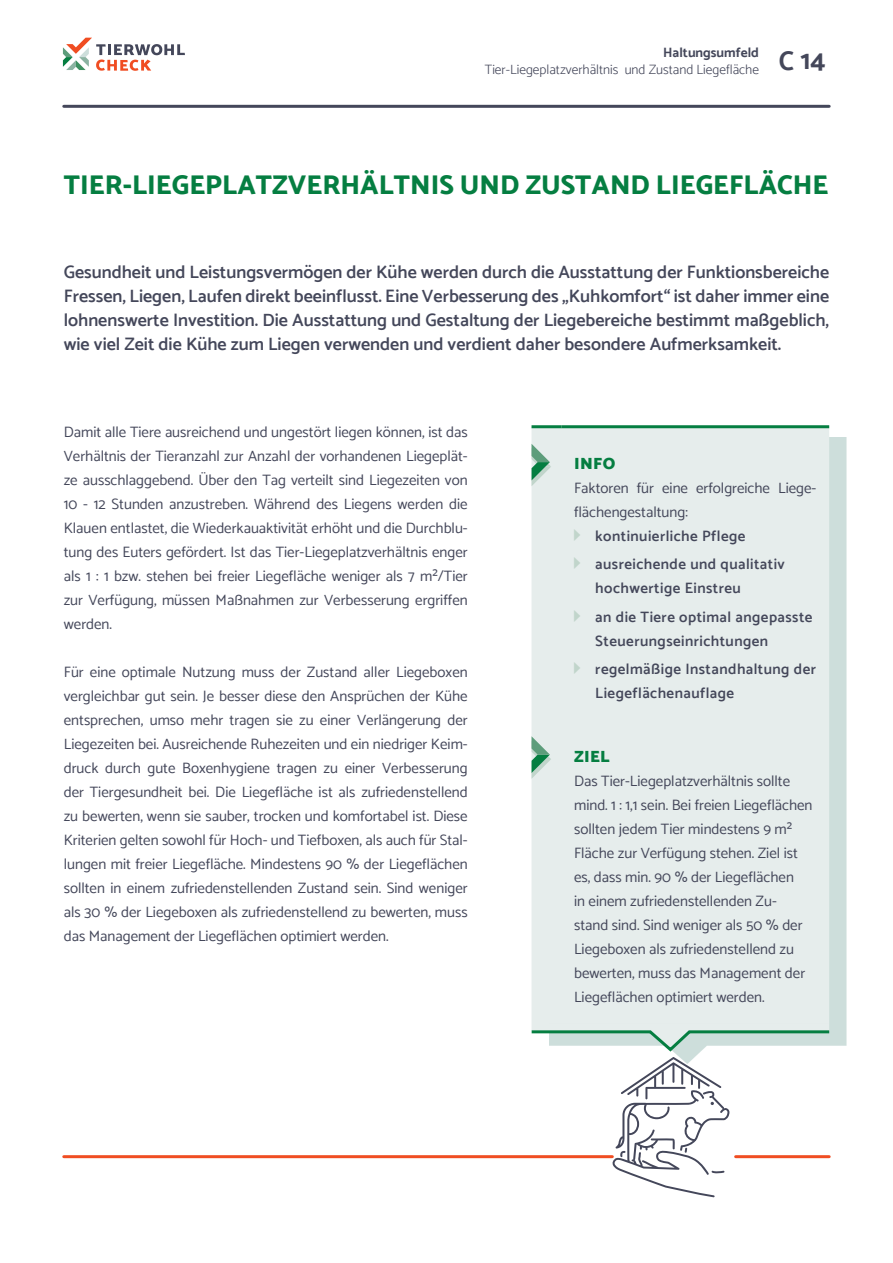
<style>
.page{position:relative;width:893px;height:1263px;background:#fff}
.page>*{position:absolute;margin:0;border:0;box-sizing:border-box;transform-origin:0 0}
.t1{font:800 27px "Catamaran";color:#057e41}
.t2{font:700 27px "Catamaran";color:#44475a}
.t3{font:600 18px/24px "Catamaran";color:#44475a;text-align:justify}
.t4{font:900 16.5px "Catamaran";letter-spacing:.02em;color:#057e41}
.t5{font:15px/24px "Catamaran";color:#44475a;text-align:justify}
.t6{font:600 15px/24px "Catamaran";letter-spacing:.03em;color:#44475a}
.t7{font:300 13.5px "Catamaran";color:#44475a}
.t8{font:700 13.5px "Catamaran";color:#44475a}
.s1{font-family:"Neue Schrift";color:#c1d5cb}
.s2{font-weight:600}
.s3{font-family:"Neue Schrift";font-weight:400;color:#c1d5cb}
</style>
<div class="page">
<hr style="left:64px;top:105px;width:765px;height:3px;background:#44475a">
<svg style="left:63px;top:38px;width:122px;height:33px"></svg>
<hr style="left:64px;top:1155px;width:548px;height:3px;background:#f04d22">
<div style="left:549px;top:437px;width:298px;height:627px;background:#cddedb"></div>
<div style="left:531px;top:428px;width:298px;height:595px;background:#e6edec"></div>
<hr style="left:531px;top:425px;width:30px;height:3px;background:#057e41">
<hr style="left:561px;top:425px;width:268px;height:3px;background:#057e41">
<svg style="left:531px;top:444px;width:20px;height:42px"></svg>
<svg style="left:531px;top:736px;width:20px;height:43px"></svg>
<svg style="left:529px;top:1023px;width:303px;height:174px"></svg>
<p class="t8" style="left:663px;top:45px;width:97px">Haltungsumfeld</p>
<p class="t7" style="left:485px;top:62px;width:311px">Tier-Liegeplatzverhältnis und Zustand Liegefläche <sup>C</sup></p>
<h1 class="t2" style="left:800px;top:44px;width:27px">14</h1>
<h1 class="t1" style="left:64px;top:169px;width:766px">TIER-LIEGEPLATZVERHÄLTNIS UND ZUSTAND LIEGEFLÄCHE</h1>
<p class="t3" style="left:64px;top:260px;width:767px">Gesundheit und Leistungsvermögen der Kühe werden durch die Ausstattung der Funktionsbereiche Fressen, Liegen, Laufen direkt beeinflusst. Eine Verbesserung des „Kuhkomfort“ ist daher immer eine lohnenswerte Investition. Die Ausstattung und Gestaltung der Liegebereiche bestimmt maßgeblich, wie viel Zeit die Kühe zum Liegen verwenden und verdient daher besondere Aufmerksamkeit.</p>
<p class="t5" style="left:64px;top:420px;width:405px">Damit alle Tiere ausreichend und ungestört liegen können, ist das Verhältnis der Tieranzahl zur Anzahl der vorhandenen Liegeplät&shy;ze ausschlaggebend. Über den Tag verteilt sind Liegezeiten von 10 - 12 Stunden anzustreben. Während des Liegens werden die Klauen entlastet, die Wiederkauaktivität erhöht und die Durchblu&shy;tung des Euters gefördert. Ist das Tier-Liegeplatzverhältnis enger als 1 : 1 bzw. stehen bei freier Liegefläche weniger als 7 m²/Tier zur Verfügung, müssen Maßnahmen zur Verbesserung ergriffen werden.</p>
<p class="t5" style="left:64px;top:660px;width:405px">Für eine optimale Nutzung muss der Zustand aller Liegeboxen vergleichbar gut sein. Je besser diese den Ansprüchen der Kühe entsprechen, umso mehr tragen sie zu einer Verlängerung der Liegezeiten bei. Ausreichende Ruhezeiten und ein niedriger Keim&shy;druck durch gute Boxenhygiene tragen zu einer Verbesserung der Tiergesundheit bei. Die Liegefläche ist als zufriedenstellend zu bewerten, wenn sie sauber, trocken und komfortabel ist. Diese Kriterien gelten sowohl für Hoch- und Tiefboxen, als auch für Stal&shy;lungen mit freier Liegefläche. Mindestens 90 % der Liegeflächen sollten in einem zufriedenstellenden Zustand sein. Sind weniger als 30 % der Liegeboxen als zufriedenstellend zu bewerten, muss das Management der Liegeflächen optimiert werden.</p>
<p class="t4" style="left:574px;top:454px;width:43px">INFO</p>
<p class="t5" style="left:574px;top:476px;width:244px;text-align:left">Faktoren für eine erfolgreiche Liege&shy;flächengestaltung:<br><span class="s1">C</span> <span class="s2">kontinuierliche Pflege</span></p>
<p class="t6" style="left:595px;top:552px;width:191px;text-indent:-21px"><span class="s3">C</span> ausreichende und qualitativ hochwertige Einstreu</p>
<p class="t6" style="left:595px;top:604px;width:219px;text-indent:-21px"><span class="s3">C</span> an die Tiere optimal angepasste<br>Steuerungseinrichtungen</p>
<p class="t6" style="left:595px;top:657px;width:222px;text-indent:-21px"><span class="s3">C</span> regelmäßige Instandhaltung der<br>Liegeflächenauflage</p>
<p class="t4" style="left:574px;top:746px;width:37px">ZI EL</p>
<p class="t5" style="left:574px;top:768px;width:240px;text-align:left">Das Tier-Liegeplatzverhältnis sollte mind. 1 : 1,1 sein. Bei freien Liegeflächen sollten jedem Tier mindestens 9 m²<br>Fläche zur Verfügung stehen. Ziel ist es, dass min. 90 % der Liegeflächen<br>in einem zufriedenstellenden Zu&shy;stand sind. Sind weniger als 50 % der Liegeboxen als zufriedenstellend zu bewerten, muss das Management der Liegeflächen optimiert werden.</p>
</div>
